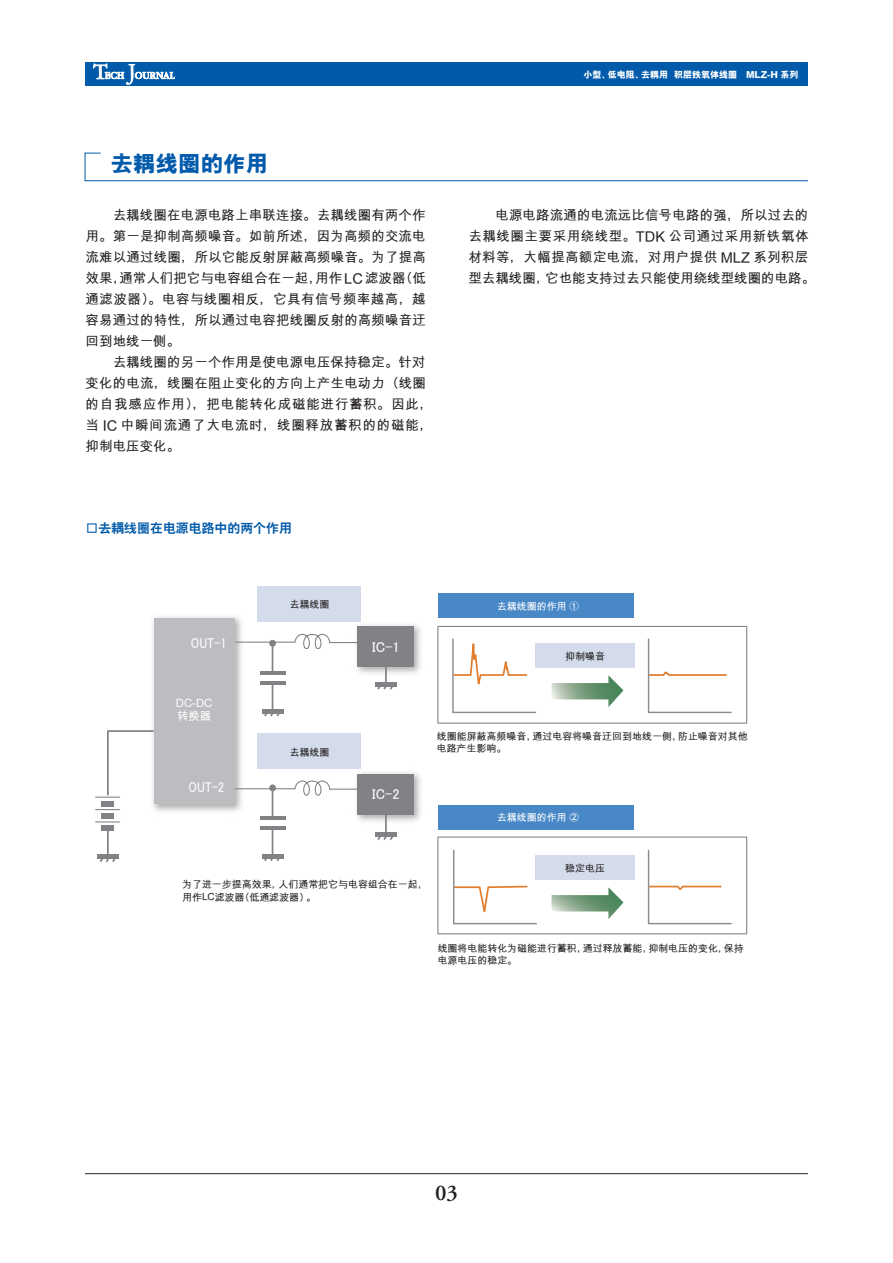
<style>
.page{position:relative;width:893px;height:1263px;background:#fff}
.page>*{position:absolute;margin:0;border:0;box-sizing:border-box;transform-origin:0 0}
.t1{font:800 22.5px "M Hei GB";color:#015aaa}
.t2{font:600 22.5px "Adobe Garamond Pro";color:#231f20}
.t3{font:14.4px "MS P Gothic";color:#fff;scale:.85 1}
.t4{font:14.4px "MS P Gothic";color:#fff}
.t5{font:700 13.5px/21px "M Hei GB";letter-spacing:.01em;color:#231f20}
.t6{font:800 12.9px "C Hei 2 GB";color:#015aaa}
.t7{font:700 11.4px/12.9px "M Hei GB";letter-spacing:-.01em;color:#fff}
.t8{font:700 10.05px/12px "M Hei GB";letter-spacing:-.01em;color:#231f20}
.t9{font:700 10.05px "M Hei GB";letter-spacing:-.01em;color:#fff}
.t10{font:800 9px "M Hei GB";color:#fff}
.s1{font-size:14.55px}
.s2{font-size:9.75px}
</style>
<div class="page">
<img style="left:152px;top:616px;width:95px;height:196px">
<div style="left:155px;top:618px;width:80px;height:186px;background:#bcbdc0"></div>
<img style="left:358px;top:772px;width:63px;height:50px">
<div style="left:357px;top:774px;width:57px;height:40px;background:#808285"></div>
<img style="left:351px;top:621px;width:70px;height:53px">
<div style="left:357px;top:626px;width:57px;height:41px;background:#808285"></div>
<svg style="left:95px;top:809px;width:25px;height:1px"></svg>
<svg style="left:95px;top:729px;width:60px;height:69px"></svg>
<svg style="left:95px;top:821px;width:25px;height:1px"></svg>
<hr style="left:260px;top:816px;width:25px;height:3px;background:#808285">
<hr style="left:260px;top:826px;width:25px;height:3px;background:#808285">
<div style="left:101px;top:801px;width:13px;height:5px;background:#808285"></div>
<div style="left:101px;top:814px;width:13px;height:5px;background:#808285"></div>
<div style="left:101px;top:825px;width:13px;height:5px;background:#808285"></div>
<hr style="left:385px;top:661px;width:2px;height:23px;background:#808285">
<hr style="left:107px;top:829px;width:2px;height:26px;background:#808285">
<hr style="left:97px;top:855px;width:22px;height:4px;background:#808285">
<svg style="left:99px;top:859px;width:17px;height:3px"></svg>
<hr style="left:262px;top:854px;width:21px;height:4px;background:#808285">
<svg style="left:262px;top:829px;width:20px;height:32px"></svg>
<hr style="left:262px;top:709px;width:21px;height:4px;background:#808285">
<div style="left:375px;top:682px;width:22px;height:5px;background:#808285"></div>
<svg style="left:377px;top:687px;width:16px;height:3px"></svg>
<hr style="left:385px;top:812px;width:2px;height:22px;background:#808285">
<hr style="left:375px;top:833px;width:22px;height:4px;background:#808285">
<svg style="left:377px;top:837px;width:16px;height:3px"></svg>
<svg style="left:294px;top:779px;width:64px;height:38px"></svg>
<hr style="left:235px;top:788px;width:60px;height:1px;background:#808285">
<svg style="left:294px;top:632px;width:64px;height:42px"></svg>
<hr style="left:236px;top:642px;width:59px;height:1px;background:#808285">
<svg style="left:272px;top:791px;width:1px;height:25px"></svg>
<hr style="left:260px;top:671px;width:25px;height:4px;background:#808285">
<hr style="left:260px;top:681px;width:25px;height:4px;background:#808285">
<svg style="left:262px;top:685px;width:20px;height:32px"></svg>
<svg style="left:272px;top:647px;width:1px;height:24px"></svg>
<div style="left:269px;top:640px;width:7px;height:7px;background:#808285;border-radius:50%"></div>
<div style="left:269px;top:784px;width:7px;height:7px;background:#808285;border-radius:50%"></div>
<div style="left:437px;top:626px;width:310px;height:98px;border:1px solid #808285"></div>
<div style="left:437px;top:836px;width:310px;height:98px;border:1px solid #808285"></div>
<div style="left:257px;top:586px;width:104px;height:35px;background:#d4dceb"></div>
<div style="left:536px;top:644px;width:99px;height:24px;background:#d4dceb"></div>
<div style="left:257px;top:733px;width:104px;height:36px;background:#d4dceb"></div>
<svg style="left:647px;top:638px;width:85px;height:76px"></svg>
<svg style="left:451px;top:625px;width:86px;height:89px"></svg>
<div style="left:438px;top:594px;width:196px;height:24px;background:#4988c7"></div>
<div style="left:438px;top:805px;width:196px;height:24px;background:#4988c7"></div>
<svg style="left:551px;top:675px;width:72px;height:32px"></svg>
<svg style="left:453px;top:849px;width:279px;height:76px"></svg>
<div style="left:85px;top:63px;width:723px;height:23px;background:#015aaa"></div>
<svg style="left:93px;top:64px;width:82px;height:20px"></svg>
<hr style="left:85px;top:1173px;width:723px;height:1px;background:#231f20">
<svg style="left:84px;top:152px;width:724px;height:29px"></svg>
<p class="t1" style="left:111px;top:152px;width:159px">去耦线圈的作用</p>
<p class="t5" style="left:86px;top:205px;width:342px;text-align:justify;text-indent:27px">去耦线圈在电源电路上串联连接。去耦线圈有两个作用。第一是抑制高频噪音。如前所述，因为高频的交流电流难以通过线圈，所以它能反射屏蔽高频噪音。为了提高效果，通常人们把它与电容组合在一起，用作 <span class="s1">LC</span> 滤波器（低通滤波器）。电容与线圈相反，它具有信号频率越高，越容易通过的特性，所以通过电容把线圈反射的高频噪音迂回到地线一侧。</p>
<p class="t5" style="left:86px;top:352px;width:348px;text-indent:27px">去耦线圈的另一个作用是使电源电压保持稳定。针对变化的电流，线圈在阻止变化的方向上产生电动力（线圈的自我感应作用），把电能转化成磁能进行蓄积。因此，当 <span class="s1">IC</span> 中瞬间流通了大电流时，线圈释放蓄积的的磁能，抑制电压变化。</p>
<p class="t6" style="left:86px;top:521px;width:208px">□去耦线圈在电源电路中的两个作用</p>
<p class="t10" style="left:583px;top:70px;width:216px">小型、低电阻、去耦用 积层铁氧体线圈 <span class="s2">MLZ-H</span> 系列</p>
<p class="t5" style="left:468px;top:205px;width:348px;text-indent:27px">电源电路流通的电流远比信号电路的强，所以过去的去耦线圈主要采用绕线型。<span class="s1">TDK</span> 公司通过采用新铁氧体材料等，大幅提高额定电流，对用户提供 <span class="s1">MLZ</span> 系列积层型去耦线圈，它也能支持过去只能使用绕线型线圈的电路。</p>
<p class="t8" style="left:290px;top:598px;width:41px">去耦线圈</p>
<p class="t9" style="left:497px;top:602px;width:84px">去耦线圈的作用 ①</p>
<p class="t3" style="left:191px;top:636px;width:44px">OUT-1</p>
<p class="t4" style="left:372px;top:639px;width:29px">IC-1</p>
<p class="t7" style="left:176px;top:697px;width:38px">DC-DC转换器</p>
<p class="t3" style="left:188px;top:779px;width:44px">OUT-2</p>
<p class="t8" style="left:290px;top:746px;width:41px">去耦线圈</p>
<p class="t4" style="left:372px;top:786px;width:29px">IC-2</p>
<p class="t8" style="left:182px;top:877px;width:247px;line-height:12.9px">为了进一步提高效果，人们通常把它与电容组合在一起，用作LC滤波器（低通滤波器）。</p>
<p class="t8" style="left:565px;top:650px;width:41px">抑制噪音</p>
<p class="t8" style="left:437px;top:730px;width:313px">线圈能屏蔽高频噪音，通过电容将噪音迂回到地线一侧，防止噪音对其他电路产生影响。</p>
<p class="t9" style="left:497px;top:813px;width:84px">去耦线圈的作用 ②</p>
<p class="t8" style="left:565px;top:862px;width:41px">稳定电压</p>
<p class="t8" style="left:438px;top:942px;width:308px">线圈将电能转化为磁能进行蓄积，通过释放蓄能，抑制电压的变化，保持电源电压的稳定。</p>
<h1 class="t2" style="left:435px;top:1180px;width:24px">03</h1>
</div>
